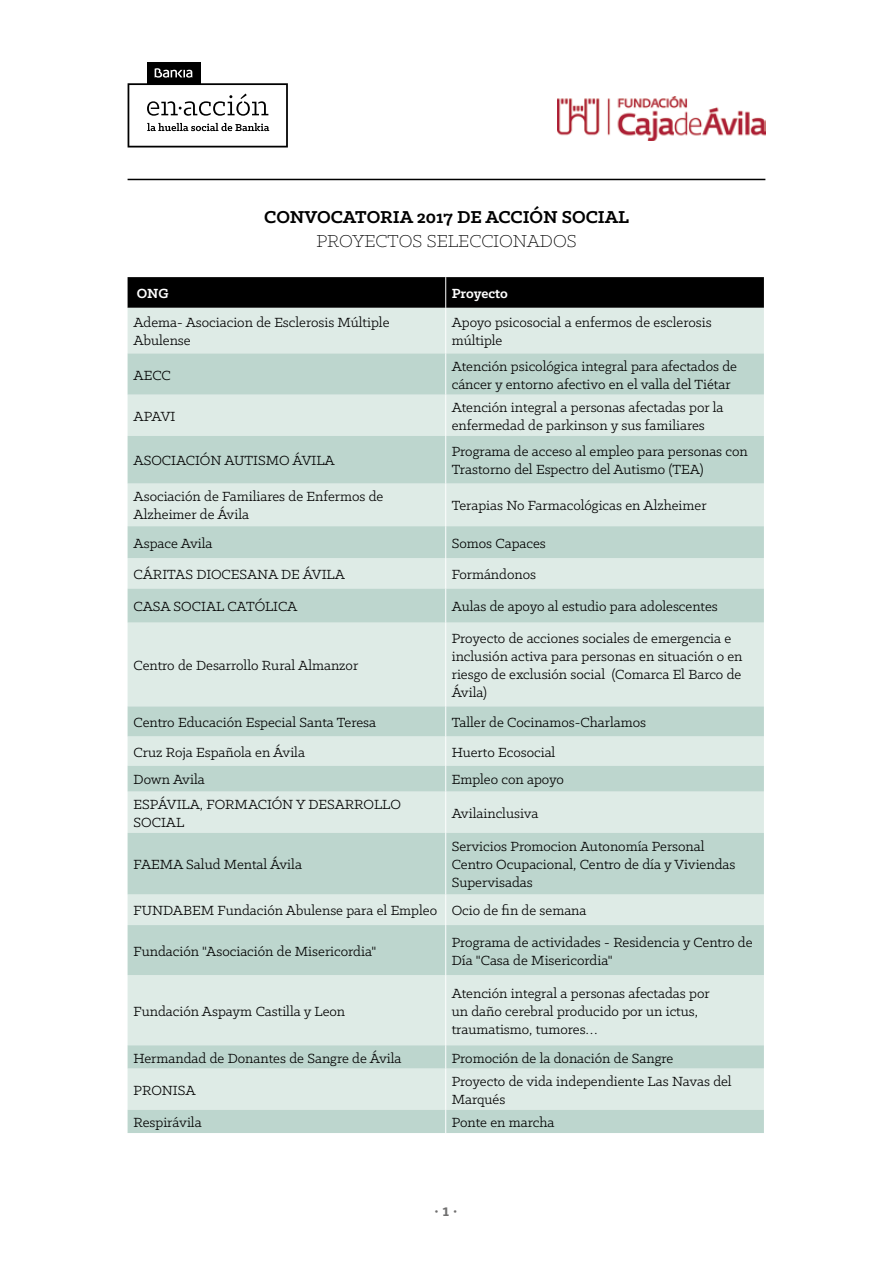
<style>
.page{position:relative;width:893px;height:1263px;background:#fff}
.page>*{position:absolute;margin:0;border:0;box-sizing:border-box;transform-origin:0 0}
.t1{font:700 19.5px "Klinic Slab";color:#000}
.t2{font:300 19.5px "Klinic Slab";color:#000}
.t3{font:700 18px "Klinic Slab";color:#706f6f}
.t4{font:15px/18px "Klinic Slab";color:#000}
.t5{font:700 15px "Klinic Slab";letter-spacing:-.005em;color:#fff}
</style>
<div class="page">
<div style="left:147px;top:62px;width:53px;height:23px;background:#000"></div>
<svg style="left:128px;top:68px;width:160px;height:79px"></svg>
<img style="left:557px;top:97px;width:208px;height:44px">
<div style="left:128px;top:277px;width:636px;height:31px;background:#000"></div>
<div style="left:128px;top:308px;width:636px;height:45px;background:#deebe6"></div>
<svg style="left:128px;top:353px;width:636px;height:780px;background:#cee1da"></svg>
<hr style="left:445px;top:277px;width:1px;height:31px;background:#fff">
<hr style="left:445px;top:308px;width:1px;height:45px;background:#fff">
<hr style="left:445px;top:353px;width:1px;height:42px;background:#fff">
<hr style="left:445px;top:395px;width:1px;height:41px;background:#fff">
<hr style="left:445px;top:436px;width:1px;height:47px;background:#fff">
<hr style="left:445px;top:483px;width:1px;height:43px;background:#fff">
<hr style="left:445px;top:526px;width:1px;height:32px;background:#fff">
<hr style="left:445px;top:558px;width:1px;height:30px;background:#fff">
<hr style="left:445px;top:588px;width:1px;height:35px;background:#fff">
<hr style="left:445px;top:623px;width:1px;height:83px;background:#fff">
<hr style="left:445px;top:706px;width:1px;height:30px;background:#fff">
<hr style="left:445px;top:736px;width:1px;height:30px;background:#fff">
<svg style="left:445px;top:766px;width:1px;height:25px"></svg>
<hr style="left:445px;top:791px;width:1px;height:42px;background:#fff">
<hr style="left:445px;top:833px;width:1px;height:61px;background:#fff">
<hr style="left:445px;top:894px;width:1px;height:31px;background:#fff">
<hr style="left:445px;top:925px;width:1px;height:50px;background:#fff">
<hr style="left:445px;top:975px;width:1px;height:70px;background:#fff">
<svg style="left:445px;top:1045px;width:1px;height:23px"></svg>
<hr style="left:445px;top:1068px;width:1px;height:42px;background:#fff">
<svg style="left:445px;top:1110px;width:1px;height:23px"></svg>
<hr style="left:128px;top:179px;width:637px;height:1px;background:#000">
<h1 class="t1" style="left:264px;top:204px;width:366px">CONVOCATORIA 2017 DE ACCIÓN SOCIAL</h1>
<h1 class="t2" style="left:316px;top:228px;width:262px">PROYECTOS SELECCIONADOS</h1>
<p class="t5" style="left:137px;top:284px;width:33px">ONG</p>
<p class="t5" style="left:452px;top:284px;width:58px">Proyecto</p>
<p class="t4" style="left:134px;top:313px;width:257px">Adema- Asociacion de Esclerosis Múltiple<br>Abulense</p>
<p class="t4" style="left:452px;top:313px;width:261px">Apoyo psicosocial a enfermos de esclerosis múltiple</p>
<p class="t4" style="left:134px;top:366px;width:39px">AECC</p>
<p class="t4" style="left:452px;top:357px;width:287px">Atención psicológica integral para afectados de cáncer y entorno afectivo en el valla del Tiétar</p>
<p class="t4" style="left:134px;top:407px;width:43px">APAVI</p>
<p class="t4" style="left:452px;top:398px;width:273px">Atención integral a personas afectadas por la enfermedad de parkinson y sus familiares</p>
<p class="t4" style="left:134px;top:451px;width:203px">ASOCIACIÓN AUTISMO ÁVILA</p>
<p class="t4" style="left:452px;top:442px;width:298px">Programa de acceso al empleo para personas con<br>Trastorno del Espectro del Autismo (TEA)</p>
<p class="t4" style="left:134px;top:487px;width:251px">Asociación de Familiares de Enfermos de<br>Alzheimer de Ávila</p>
<p class="t4" style="left:452px;top:496px;width:256px">Terapias No Farmacológicas en Alzheimer</p>
<p class="t4" style="left:134px;top:534px;width:80px">Aspace Avila</p>
<p class="t4" style="left:452px;top:534px;width:96px">Somos Capaces</p>
<p class="t4" style="left:134px;top:565px;width:213px">CÁRITAS DIOCESANA DE ÁVILA</p>
<p class="t4" style="left:452px;top:565px;width:86px">Formándonos</p>
<p class="t4" style="left:134px;top:597px;width:165px">CASA SOCIAL CATÓLICA</p>
<p class="t4" style="left:452px;top:597px;width:268px">Aulas de apoyo al estudio para adolescentes</p>
<p class="t4" style="left:134px;top:656px;width:226px">Centro de Desarrollo Rural Almanzor</p>
<p class="t4" style="left:452px;top:629px;width:292px">Proyecto de acciones sociales de emergencia e inclusión activa para personas en situación o en riesgo de exclusión social (Comarca El Barco de Ávila)</p>
<p class="t4" style="left:134px;top:713px;width:244px">Centro Educación Especial Santa Teresa</p>
<p class="t4" style="left:452px;top:713px;width:196px">Taller de Cocinamos-Charlamos</p>
<p class="t4" style="left:134px;top:743px;width:173px">Cruz Roja Española en Ávila</p>
<p class="t4" style="left:452px;top:743px;width:105px">Huerto Ecosocial</p>
<p class="t4" style="left:134px;top:770px;width:73px">Down Avila</p>
<p class="t4" style="left:452px;top:770px;width:114px">Empleo con apoyo</p>
<p class="t4" style="left:134px;top:795px;width:269px">ESPÁVILA, FORMACIÓN Y DESARROLLO<br>SOCIAL</p>
<p class="t4" style="left:452px;top:804px;width:88px">Avilainclusiva</p>
<p class="t4" style="left:134px;top:855px;width:170px">FAEMA Salud Mental Ávila</p>
<p class="t4" style="left:452px;top:837px;width:285px">Servicios Promocion Autonomía Personal<br>Centro Ocupacional, Centro de día y Viviendas<br>Supervisadas</p>
<p class="t4" style="left:134px;top:901px;width:454px">FUNDABEM Fundación Abulense para el Empleo Ocio de fin de semana</p>
<p class="t4" style="left:134px;top:942px;width:244px">Fundación "Asociación de Misericordia"</p>
<p class="t4" style="left:452px;top:933px;width:302px">Programa de actividades - Residencia y Centro de<br>Día "Casa de Misericordia"</p>
<p class="t4" style="left:134px;top:1002px;width:213px">Fundación Aspaym Castilla y Leon</p>
<p class="t4" style="left:452px;top:984px;width:259px">Atención integral a personas afectadas por un daño cerebral producido por un ictus, traumatismo, tumores…</p>
<p class="t4" style="left:134px;top:1048px;width:269px">Hermandad de Donantes de Sangre de Ávila</p>
<p class="t4" style="left:452px;top:1048px;width:223px">Promoción de la donación de Sangre</p>
<p class="t4" style="left:134px;top:1081px;width:64px">PRONISA</p>
<p class="t4" style="left:452px;top:1072px;width:281px">Proyecto de vida independiente Las Navas del<br>Marqués</p>
<p class="t4" style="left:134px;top:1113px;width:70px">Respirávila</p>
<p class="t4" style="left:452px;top:1113px;width:104px">Ponte en marcha</p>
<p class="t3" style="left:435px;top:1199px;width:24px">· 1 ·</p>
</div>
